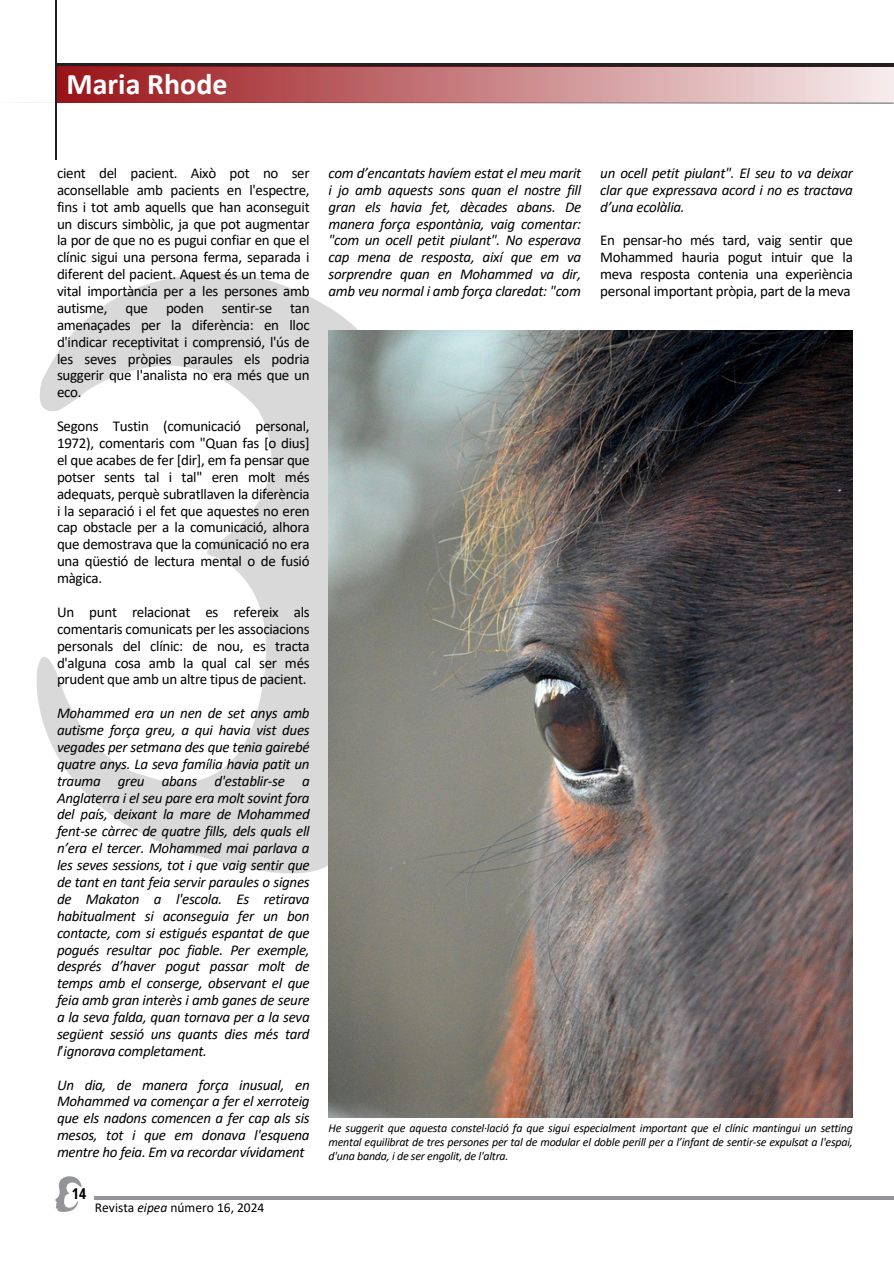
<style>
.page{position:relative;width:894px;height:1264px;background:#fff}
.page>*{position:absolute;margin:0;border:0;box-sizing:border-box;transform-origin:0 0}
.t1{font:700 30px "Calibri";color:#fff}
.t2{font:italic 15px/17px "Calibri";letter-spacing:-.02em;color:#000;text-align:justify}
.t3{font:15px/16.8px "Calibri";letter-spacing:-.02em;color:#000;text-align:justify}
.t4{font:700 15px "Open Sans Condensed";color:#000}
.t5{font:13.5px "Calibri";color:#000}
.t6{font:italic 12px/14px "Calibri";letter-spacing:-.02em;color:#000;text-align:justify}
.s1{font-style:normal}
.s2{font-style:italic}
</style>
<div class="page">
<svg style="left:55px;top:1176px;width:26px;height:36px"></svg>
<hr style="left:95px;top:1196px;width:798px;height:3px;background:#939598">
<hr style="left:56px;top:63px;width:837px;height:4px;background:#231f20">
<svg style="left:25px;top:102px;width:868px;height:2px"></svg>
<hr style="left:55px;top:0;width:2px;height:159px;background:#231f20">
<img style="left:57px;top:66px;width:836px;height:36px">
<svg style="left:36px;top:274px;width:322px;height:600px"></svg>
<img style="left:328px;top:330px;width:523px;height:787px">
<h2 class="t1" style="left:67px;top:71px;width:162px">Maria Rhode</h2>
<h2 class="t3" style="left:57px;top:166px;width:254px">cient del pacient. Això pot no ser aconsellable amb pacients en l'espectre, fins i tot amb aquells que han aconseguit un discurs simbòlic, ja que pot augmentar la por de que no es pugui confiar en que el clínic sigui una persona ferma, separada i diferent del pacient. Aquest és un tema de vital importància per a les persones amb autisme, que poden sentir-se tan amenaçades per la diferència: en lloc d'indicar receptivitat i comprensió, l'ús de les seves pròpies paraules els podria suggerir que l'analista no era més que un eco.</h2>
<h2 class="t3" style="left:57px;top:419px;width:254px">Segons Tustin (comunicació personal, 1972), comentaris com "Quan fas [o dius] el que acabes de fer [dir], em fa pensar que potser sents tal i tal" eren molt més adequats, perquè subratllaven la diferència i la separació i el fet que aquestes no eren cap obstacle per a la comunicació, alhora que demostrava que la comunicació no era una qüestió de lectura mental o de fusió màgica.</h2>
<p class="t3" style="left:57px;top:604px;width:254px">Un punt relacionat es refereix als comentaris comunicats per les associacions personals del clínic: de nou, es tracta d'alguna cosa amb la qual cal ser més prudent que amb un altre tipus de pacient.</p>
<p class="t2" style="left:57px;top:706px;width:254px">Mohammed era un nen de set anys amb autisme força greu, a qui havia vist dues vegades per setmana des que tenia gairebé quatre anys. La seva família havia patit un trauma greu abans d'establir-se a Anglaterra i el seu pare era molt sovint fora del país, deixant la mare de Mohammed fent-se càrrec de quatre fills, dels quals ell n’era el tercer. Mohammed mai parlava a les seves sessions, tot i que vaig sentir que de tant en tant feia servir paraules o signes de Makaton a l'escola. Es retirava habitualment si aconseguia fer un bon contacte, com si estigués espantat de que pogués resultar poc fiable. Per exemple, després d’haver pogut passar molt de temps amb el conserge, observant el que feia amb gran interès i amb ganes de seure a la seva falda, quan tornava per a la seva següent sessió uns quants dies més tard l<span class="s1">’</span>ignorava completament.</p>
<p class="t2" style="left:57px;top:1077px;width:254px">Un dia, de manera força inusual, en Mohammed va començar a fer el xerroteig que els nadons comencen a fer cap als sis mesos, tot i que em donava l'esquena mentre ho feia. Em va recordar vívidament</p>
<h2 class="t4" style="left:72px;top:1183px;width:16px">14</h2>
<h2 class="t5" style="left:95px;top:1201px;width:171px">Revista <span class="s2">eipea</span> número 16, 2024</h2>
<h2 class="t2" style="left:328px;top:166px;width:254px">com d’encantats havíem estat el meu marit i jo amb aquests sons quan el nostre fill gran els havia fet, dècades abans. De manera força espontània, vaig comentar: "com un ocell petit piulant". No esperava cap mena de resposta, així que em va sorprendre quan en Mohammed va dir, amb veu normal i amb força claredat: "com</h2>
<h2 class="t2" style="left:600px;top:166px;width:254px">un ocell petit piulant". El seu to va deixar clar que expressava acord i no es tractava d’una ecolàlia.</h2>
<h2 class="t3" style="left:600px;top:233px;width:254px">En pensar-ho més tard, vaig sentir que Mohammed hauria pogut intuir que la meva resposta contenia una experiència personal important pròpia, part de la meva</h2>
<h2 class="t6" style="left:328px;top:1122px;width:525px">He suggerit que aquesta constel·lació fa que sigui especialment important que el clínic mantingui un setting mental equilibrat de tres persones per tal de modular el doble perill per a l’infant de sentir-se expulsat a l'espai, d'una banda, i de ser engolit, de l'altra.</h2>
</div>
